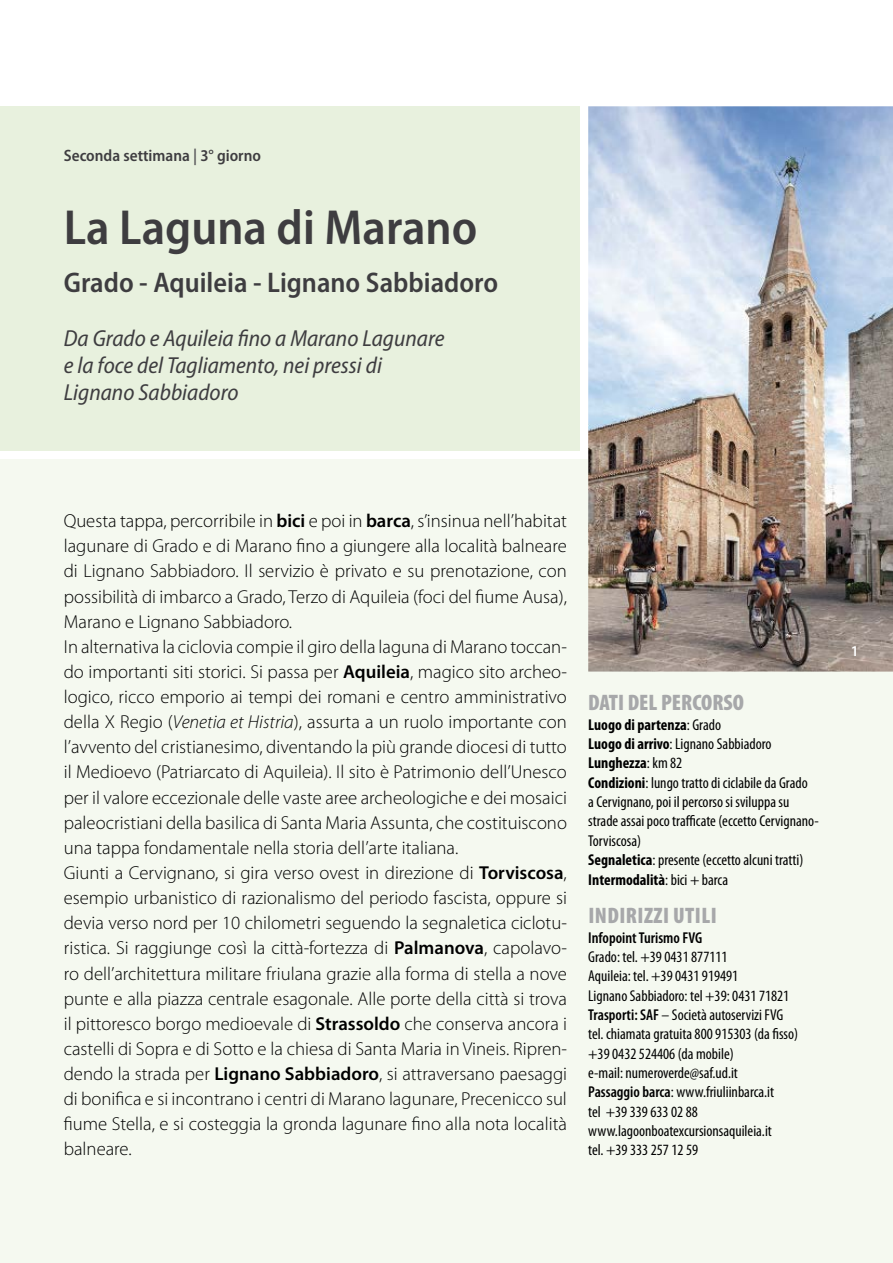
<style>
.page{position:relative;width:893px;height:1263px;background:#fff}
.page>*{position:absolute;margin:0;border:0;box-sizing:border-box;transform-origin:0 0}
.t1{font:600 semi-condensed 49.5px "Myriad Pro";color:#3e3d40}
.t2{font:600 semi-condensed 28.5px "Myriad Pro";color:#3e3d40}
.t3{font:italic semi-condensed 23.25px/27px "Myriad Pro";color:#3e3d40}
.t4{font:900 condensed 22.5px "Myriad Pro";letter-spacing:.01em;color:#a7a8aa}
.t5{font:300 18.75px/25.2px "Myriad Pro";color:#000}
.t6{font:600 semi-condensed 16.5px "Myriad Pro";color:#3e3d40}
.t7{font:condensed 15.75px/19.4px "Myriad Pro";color:#000}
.t8{font:600 condensed 15.75px "Myriad Pro";color:#000}
.t9{font:600 15px "Myriad Pro";color:#fff}
.s1{color:#58585a}
.s2{font-weight:600}
.s3{font-style:italic}
.s4{font-weight:700}
</style>
<div class="page">
<div style="left:0;top:459px;width:893px;height:804px;background:#f5f9f0"></div>
<div style="left:0;top:106px;width:580px;height:345px;background:#e8f1de"></div>
<img style="left:588px;top:106px;width:305px;height:566px">
<p class="t6" style="left:64px;top:145px;width:199px">Seconda settimana <span class="s1">|</span> 3° giorno</p>
<h1 class="t1" style="left:64px;top:196px;width:415px">La Laguna di Marano</h1>
<h2 class="t2" style="left:64px;top:264px;width:436px">Grado - Aquileia - Lignano Sabbiadoro</h2>
<p class="t3" style="left:64px;top:324px;width:382px">Da Grado e Aquileia fino a Marano Lagunare e la foce del Tagliamento, nei pressi di<br>Lignano Sabbiadoro</p>
<p class="t5" style="left:64px;top:508px;width:505px">Questa tappa, percorribile in <span class="s2">bici</span> e poi in <span class="s2">barca</span>, s’insinua nell’habitat lagunare di Grado e di Marano fino a giungere alla località balneare di Lignano Sabbiadoro. Il servizio è privato e su prenotazione, con possibilità di imbarco a Grado, Terzo di Aquileia (foci del fiume Ausa), Marano e Lignano Sabbiadoro.<br>In alternativa la ciclovia compie il giro della laguna di Marano toccan&shy;do importanti siti storici. Si passa per <span class="s2">Aquileia</span>, magico sito archeo&shy;logico, ricco emporio ai tempi dei romani e centro amministrativo della X Regio (<span class="s3">Venetia et Histria</span>), assurta a un ruolo importante con l’avvento del cristianesimo, diventando la più grande diocesi di tutto il Medioevo (Patriarcato di Aquileia). Il sito è Patrimonio dell’Unesco per il valore eccezionale delle vaste aree archeologiche e dei mosaici paleocristiani della basilica di Santa Maria Assunta, che costituiscono una tappa fondamentale nella storia dell’arte italiana.<br>Giunti a Cervignano, si gira verso ovest in direzione di <span class="s2">Torviscosa</span>, esempio urbanistico di razionalismo del periodo fascista, oppure si devia verso nord per 10 chilometri seguendo la segnaletica ciclotu&shy;ristica. Si raggiunge così la città-fortezza di <span class="s2">Palmanova</span>, capolavo&shy;ro dell’architettura militare friulana grazie alla forma di stella a nove punte e alla piazza centrale esagonale. Alle porte della città si trova il pittoresco borgo medioevale di <span class="s2">Strassoldo</span> che conserva ancora i castelli di Sopra e di Sotto e la chiesa di Santa Maria in Vineis. Ripren&shy;dendo la strada per <span class="s2">Lignano Sabbiadoro</span>, si attraversano paesaggi di bonifica e si incontrano i centri di Marano lagunare, Precenicco sul fiume Stella, e si costeggia la gronda lagunare fino alla nota località balneare.</p>
<p class="t4" style="left:588px;top:688px;width:157px">DATI DEL PERCORSO</p>
<p class="t7" style="left:588px;top:714px;width:232px"><span class="s4">Luogo di partenza</span>: Grado<br><span class="s4">Luogo di arrivo</span>: Lignano Sabbiadoro <span class="s4">Lunghezza</span>: km 82<br><span class="s4">Condizioni</span>: lungo tratto di ciclabile da Grado<br>a Cervignano, poi il percorso si sviluppa su strade assai poco trafficate (eccetto Cervignano-Torviscosa)<br><span class="s4">Segnaletica</span>: presente (eccetto alcuni tratti)<br><span class="s4">Intermodalità</span>: bici + barca</p>
<p class="t4" style="left:588px;top:901px;width:130px">INDIRIZZI UTILI</p>
<p class="t8" style="left:588px;top:927px;width:116px">Infopoint Turismo FVG</p>
<p class="t7" style="left:588px;top:947px;width:211px">Grado: tel. +39 0431 877111<br>Aquileia: tel. +39 0431 919491<br>Lignano Sabbiadoro: tel +39: 0431 71821<br><span class="s2">Trasporti: SAF</span> – Società autoservizi FVG tel. chiamata gratuita 800 915303 (da fisso) +39 0432 524406 (da mobile)<br>e-mail: numeroverde@saf.ud.it<br><span class="s2">Passaggio barca</span>: www.friuliinbarca.it<br>tel +39 339 633 02 88 www.lagoonboatexcursionsaquileia.it<br>tel. +39 333 257 12 59</p>
<p class="t9" style="left:851px;top:642px;width:10px">1</p>
</div>
